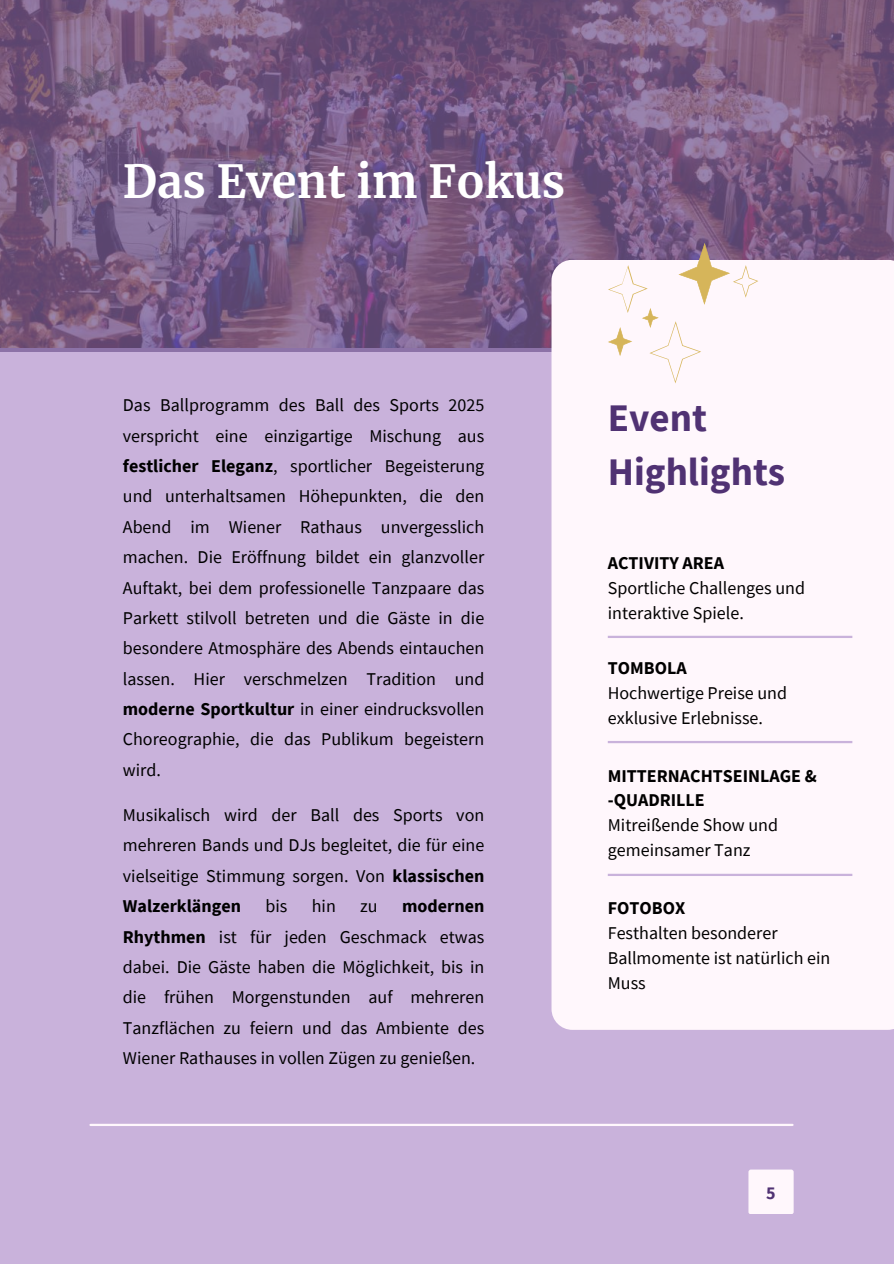
<style>
.page{position:relative;width:894px;height:1264px;background:#fff}
.page>*{position:absolute;margin:0;border:0;box-sizing:border-box;transform-origin:0 0}
.t1{font:700 45px "Merriweather";color:#fff}
.t2{font:700 39px/54px "Source Sans Pro";color:#503273}
.t3{font:18px/30.3px "Source Sans Pro";color:#000}
.t4{font:700 18px/24.8px "Source Sans Pro";color:#000}
.t5{font:700 18px "Source Sans Pro";color:#503273}
.s1{font-weight:700}
</style>
<div class="page">
<div style="left:0;top:0;width:893px;height:1263px;background:#c9b2db"></div>
<svg style="left:0;top:0;width:893px;height:351px"></svg>
<div style="left:748px;top:1169px;width:45px;height:45px;background:#fff7fc;border-radius:2px"></div>
<hr style="left:90px;top:1123px;width:702px;height:2px;background:#fff7fc">
<div style="left:551px;top:260px;width:342px;height:769px;background:#fff7fc"></div>
<hr style="left:607px;top:635px;width:245px;height:3px;background:#c9b2db">
<hr style="left:607px;top:741px;width:245px;height:2px;background:#c9b2db">
<hr style="left:607px;top:873px;width:245px;height:3px;background:#c9b2db">
<svg style="left:607px;top:243px;width:151px;height:140px"></svg>
<h1 class="t1" style="left:123px;top:151px;width:443px">Das Event im Fokus</h1>
<p class="t3" style="left:123px;top:390px;width:363px;text-align:justify">Das Ballprogramm des Ball des Sports 2025 verspricht eine einzigartige Mischung aus <span class="s1">festlicher Eleganz</span>, sportlicher Begeisterung und unterhaltsamen Höhepunkten, die den Abend im Wiener Rathaus unvergesslich machen. Die Eröffnung bildet ein glanzvoller Auftakt, bei dem professionelle Tanzpaare das Parkett stilvoll betreten und die Gäste in die besondere Atmosphäre des Abends eintauchen lassen. Hier verschmelzen Tradition und <span class="s1">moderne Sportkultur</span> in einer eindrucksvollen Choreographie, die das Publikum begeistern wird.</p>
<p class="t3" style="left:123px;top:799px;width:363px;text-align:justify">Musikalisch wird der Ball des Sports von mehreren Bands und DJs begleitet, die für eine vielseitige Stimmung sorgen. Von <span class="s1">klassischen Walzerklängen</span></p>
<p class="t3" style="left:265px;top:890px;width:23px">bis</p>
<p class="t3" style="left:312px;top:890px;width:26px">hin</p>
<p class="t3" style="left:360px;top:890px;width:19px">zu</p>
<p class="t3" style="left:123px;top:890px;width:363px;text-align:justify;text-indent:279px"><span class="s1">modernen Rhythmen</span> ist für jeden Geschmack etwas dabei. Die Gäste haben die Möglichkeit, bis in die frühen Morgenstunden auf mehreren Tanzflächen zu feiern und das Ambiente des Wiener Rathauses in vollen Zügen zu genießen.</p>
<h2 class="t2" style="left:607px;top:390px;width:179px">Event<br>Highlights</h2>
<p class="t4" style="left:607px;top:550px;width:118px">ACTIVITY AREA</p>
<p class="t3" style="left:607px;top:575px;width:199px;line-height:24.8px">Sportliche Challenges und interaktive Spiele.</p>
<p class="t4" style="left:607px;top:656px;width:80px">TOMBOLA</p>
<p class="t3" style="left:607px;top:680px;width:181px;line-height:24.8px">Hochwertige Preise und exklusive Erlebnisse.</p>
<p class="t4" style="left:607px;top:763px;width:210px">MITTERNACHTSEINLAGE &amp; -QUADRILLE</p>
<p class="t3" style="left:607px;top:812px;width:172px;line-height:24.8px">Mitreißende Show und gemeinsamer Tanz</p>
<p class="t4" style="left:607px;top:895px;width:79px">FOTOBOX</p>
<p class="t3" style="left:607px;top:920px;width:224px;line-height:24.8px">Festhalten besonderer<br>Ballmomente ist natürlich ein<br>Muss</p>
<p class="t5" style="left:766px;top:1180px;width:11px">5</p>
</div>
